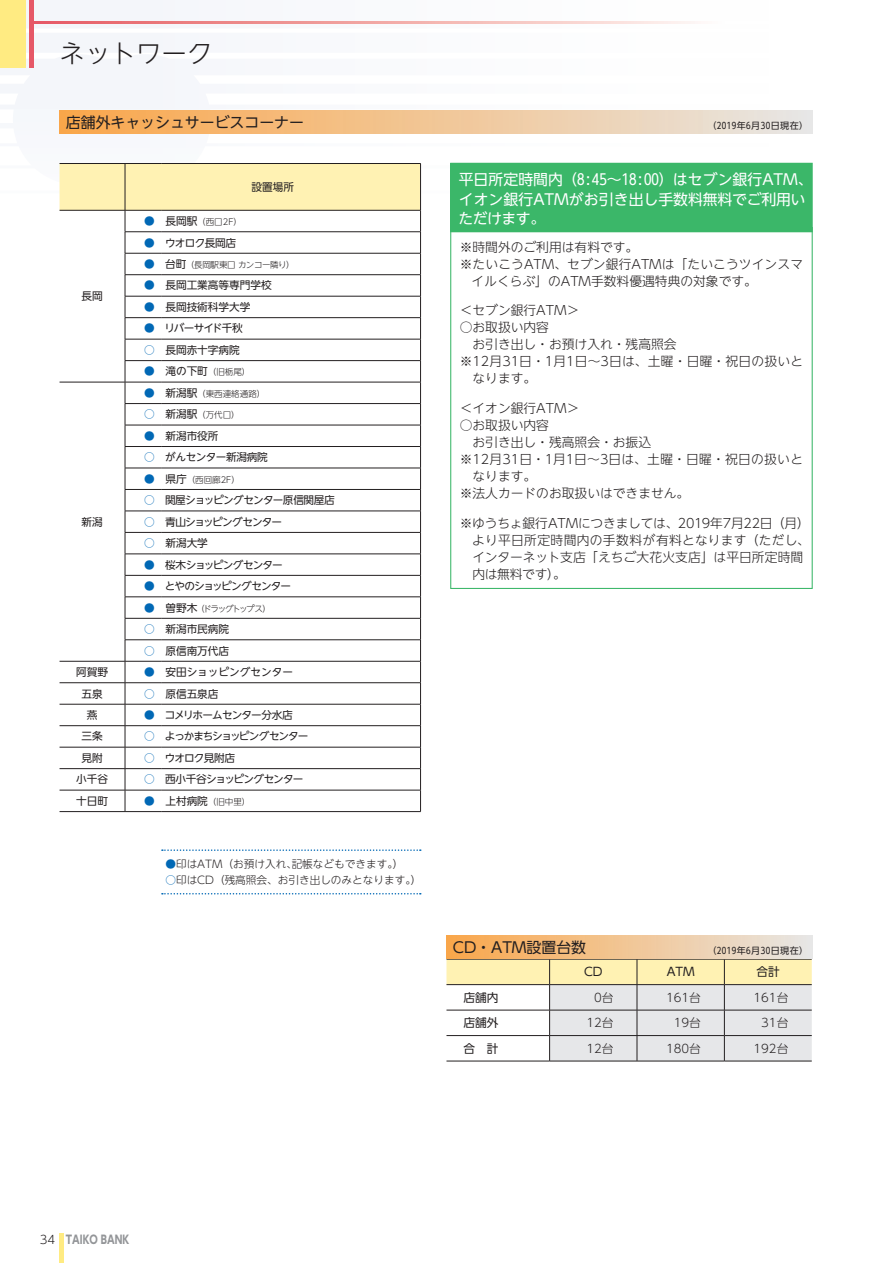
<style>
.page{position:relative;width:893px;height:1263px;background:#fff}
.page>*{position:absolute;margin:0;border:0;box-sizing:border-box;transform-origin:0 0}
.t1{font:300 25.5px "UD Shin Go NT Pro";color:#231f20}
.t2{font:14.85px/19.2px "UD Shin Go NT Pro";color:#fff}
.t3{font:14.85px "UD Shin Go NT Pro";color:#231f20}
.t4{font:300 12.75px/17px "UD Shin Go NT Pro";color:#231f20}
.t5{font:300 11.7px "UD Shin Go Pro";color:#231f20}
.t6{font:11.7px "UD Shin Go Pro";color:#231f20}
.t7{font:700 11.7px "UD Shin Go NT Pro";color:#939598;scale:.8 1}
.t8{font:10.65px "UD Shin Go NT Pro";letter-spacing:-.04em;color:#231f20}
.t9{font:300 10.65px "UD Shin Go NT Pro";color:#231f20}
.t10{font:10.65px "UD Shin Go NT Pro";color:#231f20}
.t11{font:10.65px "UD Shin Go NT Pro";letter-spacing:-.08em;color:#231f20}
.t12{font:10.65px "UD Shin Go NT Pro";letter-spacing:-.07em;color:#231f20}
.t13{font:10.65px "UD Shin Go NT Pro";letter-spacing:-.11em;color:#231f20}
.t14{font:10.65px "UD Shin Go NT Pro";letter-spacing:-.06em;color:#231f20}
.t15{font:10.65px "UD Shin Go NT Pro";letter-spacing:-.085em;color:#231f20}
.t16{font:10.65px "UD Shin Go NT Pro";letter-spacing:-.075em;color:#231f20}
.t17{font:9px "UD Shin Go NT Pro";letter-spacing:.05em;color:#231f20}
.t18{font:300 8.55px "UD Shin Go NT Pro";color:#231f20}
.t19{font:300 8.55px "UD Shin Go NT Pro";letter-spacing:-.04em;color:#231f20}
.t20{font:300 8.55px "UD Shin Go NT Pro";letter-spacing:-.145em;color:#231f20}
.s1{font-weight:400;font-size:10.65px;color:#0168b5}
.s2{font-weight:400;font-size:10.65px}
.s3{color:#0168b5}
.s4{font-weight:300;color:#231f20}
</style>
<div class="page">
<div style="left:0;top:0;width:768px;height:262px;background:#fafbfd"></div>
<svg style="left:29px;top:28px;width:784px;height:234px"></svg>
<svg style="left:60px;top:163px;width:361px;height:648px"></svg>
<hr style="left:60px;top:811px;width:65px;height:1px;background:#231f20">
<hr style="left:125px;top:811px;width:36px;height:1px;background:#231f20">
<hr style="left:161px;top:811px;width:260px;height:1px;background:#231f20">
<svg style="left:162px;top:849px;width:259px;height:2px"></svg>
<svg style="left:162px;top:893px;width:259px;height:1px"></svg>
<div style="left:451px;top:163px;width:361px;height:69px;background:#3bb769"></div>
<svg style="left:446px;top:959px;width:366px;height:102px"></svg>
<hr style="left:446px;top:1061px;width:104px;height:1px;background:#231f20">
<hr style="left:550px;top:1061px;width:87px;height:1px;background:#231f20">
<hr style="left:637px;top:1061px;width:87px;height:1px;background:#231f20">
<hr style="left:724px;top:1061px;width:88px;height:1px;background:#231f20">
<div style="left:0;top:0;width:26px;height:68px;background:#ffeb82"></div>
<hr style="left:30px;top:0;width:4px;height:68px;background:#e65867">
<svg style="left:34px;top:21px;width:651px;height:2px"></svg>
<div style="left:60px;top:111px;width:752px;height:23px;background:linear-gradient(to right,#faa74a,#e8e6e4)"></div>
<div style="left:446px;top:935px;width:366px;height:24px;background:linear-gradient(to right,#faa64a,#e8e6e3)"></div>
<hr style="left:60px;top:1233px;width:4px;height:30px;background:#ffeb82">
<h1 class="t1" style="left:60px;top:33px;width:155px">ネットワーク</h1>
<p class="t3" style="left:66px;top:110px;width:240px">店舗外キャッシュサービスコーナー</p>
<p class="t17" style="left:707px;top:118px;width:102px">（2019年6月30日現在）</p>
<p class="t8" style="left:82px;top:288px;width:23px">長岡</p>
<p class="t8" style="left:82px;top:513px;width:23px">新潟</p>
<p class="t8" style="left:252px;top:178px;width:44px">設置場所</p>
<p class="t18" style="left:144px;top:215px;width:99px"><span class="s1">●</span> <span class="s2">長岡駅</span>（西口2F）</p>
<p class="t8" style="left:144px;top:234px;width:94px"><span class="s3">●</span> ウオロク長岡店</p>
<p class="t19" style="left:144px;top:258px;width:152px"><span class="s1">●</span> <span class="s2">台町</span>（長岡駅東口 カンコー隣り）</p>
<p class="t10" style="left:144px;top:277px;width:129px"><span class="s3">●</span> 長岡工業高等専門学校</p>
<p class="t10" style="left:144px;top:298px;width:108px"><span class="s3">●</span> 長岡技術科学大学</p>
<p class="t11" style="left:144px;top:320px;width:100px"><span class="s3">●</span> リバーサイド千秋</p>
<p class="t10" style="left:144px;top:341px;width:97px"><span class="s3">○</span> 長岡赤十字病院</p>
<p class="t18" style="left:144px;top:365px;width:108px"><span class="s1">●</span> <span class="s2">滝の下町</span>（旧栃尾）</p>
<p class="t18" style="left:144px;top:387px;width:123px"><span class="s1">●</span> <span class="s2">新潟駅</span>（東西連絡通路）</p>
<p class="t18" style="left:144px;top:408px;width:97px"><span class="s1">○</span> <span class="s2">新潟駅</span>（万代口）</p>
<p class="t8" style="left:144px;top:427px;width:76px"><span class="s3">●</span> 新潟市役所</p>
<p class="t8" style="left:144px;top:449px;width:125px"><span class="s3">○</span> がんセンター新潟病院</p>
<p class="t18" style="left:144px;top:473px;width:97px"><span class="s1">●</span> <span class="s2">県庁</span>（西回廊2F）</p>
<p class="t8" style="left:144px;top:492px;width:192px"><span class="s3">○</span> 関屋ショッピングセンター原信関屋店</p>
<p class="t11" style="left:144px;top:513px;width:140px"><span class="s3">○</span> 青山ショッピングセンター</p>
<p class="t8" style="left:144px;top:534px;width:65px"><span class="s3">○</span> 新潟大学</p>
<p class="t16" style="left:144px;top:556px;width:140px"><span class="s3">●</span> 桜木ショッピングセンター</p>
<p class="t15" style="left:144px;top:577px;width:149px"><span class="s3">●</span> とやのショッピングセンター</p>
<p class="t20" style="left:144px;top:601px;width:128px"><span class="s1">●</span> <span class="s2">曽野木</span>（ドラッグトップス）</p>
<p class="t8" style="left:144px;top:620px;width:87px"><span class="s3">○</span> 新潟市民病院</p>
<p class="t8" style="left:144px;top:642px;width:87px"><span class="s3">○</span> 原信南万代店</p>
<p class="t8" style="left:76px;top:663px;width:33px">阿賀野</p>
<p class="t10" style="left:144px;top:663px;width:150px"><span class="s3">●</span> 安田ショッピングセンター</p>
<p class="t8" style="left:82px;top:685px;width:23px">五泉</p>
<p class="t8" style="left:144px;top:685px;width:76px"><span class="s3">○</span> 原信五泉店</p>
<p class="t8" style="left:87px;top:706px;width:12px">燕</p>
<p class="t12" style="left:144px;top:706px;width:150px"><span class="s3">●</span> コメリホームセンター分水店</p>
<p class="t8" style="left:82px;top:728px;width:23px">三条</p>
<p class="t13" style="left:144px;top:728px;width:166px"><span class="s3">○</span> よっかまちショッピングセンター</p>
<p class="t8" style="left:82px;top:749px;width:23px">見附</p>
<p class="t12" style="left:144px;top:749px;width:92px"><span class="s3">○</span> ウオロク見附店</p>
<p class="t8" style="left:76px;top:771px;width:33px">小千谷</p>
<p class="t14" style="left:144px;top:771px;width:161px"><span class="s3">○</span> 西小千谷ショッピングセンター</p>
<p class="t8" style="left:76px;top:792px;width:33px">十日町</p>
<p class="t18" style="left:144px;top:795px;width:108px"><span class="s1">●</span> <span class="s2">上村病院</span>（旧中里）</p>
<p class="t9" style="left:165px;top:855px;width:239px"><span class="s3">●</span>印はATM（お預け入れ、記帳などもできます。）</p>
<p class="t9" style="left:165px;top:871px;width:257px"><span class="s3">○</span>印はCD（残高照会、お引き出しのみとなります。）</p>
<p class="t2" style="left:458px;top:170px;width:356px">平日所定時間内（8:45〜18:00）はセブン銀行ATM、イオン銀行ATMがお引き出し手数料無料でご利用いただけます。</p>
<p class="t4" style="left:460px;top:238px;width:180px">※時間外のご利用は有料です。</p>
<p class="t4" style="left:460px;top:255px;width:345px">※たいこうATM、セブン銀行ATMは「たいこうツインスマ</p>
<p class="t4" style="left:471px;top:272px;width:287px">イルくらぶ」のATM手数料優遇特典の対象です。</p>
<p class="t4" style="left:460px;top:301px;width:121px">＜セブン銀行ATM＞</p>
<p class="t4" style="left:460px;top:318px;width:91px">○お取扱い内容</p>
<p class="t4" style="left:460px;top:335px;width:218px">　お引き出し・お預け入れ・残高照会</p>
<p class="t4" style="left:460px;top:352px;width:345px">※12月31日・1月1日～3日は、土曜・日曜・祝日の扱いと</p>
<p class="t4" style="left:472px;top:369px;width:65px">なります。</p>
<p class="t4" style="left:460px;top:399px;width:121px">＜イオン銀行ATM＞</p>
<p class="t4" style="left:460px;top:416px;width:91px">○お取扱い内容</p>
<p class="t4" style="left:460px;top:433px;width:193px">　お引き出し・残高照会・お振込</p>
<p class="t4" style="left:460px;top:450px;width:345px">※12月31日・1月1日～3日は、土曜・日曜・祝日の扱いと</p>
<p class="t4" style="left:472px;top:467px;width:65px">なります。</p>
<p class="t4" style="left:460px;top:484px;width:231px">※法人カードのお取扱いはできません。</p>
<p class="t4" style="left:472px;top:514px;width:339px;text-indent:-13px">※ゆうちょ銀行ATMにつきましては、2019年7月22日（月）より平日所定時間内の手数料が有料となります（ただし、インターネット支店「えちご大花火支店」は平日所定時間内は無料です）。</p>
<p class="t3" style="left:453px;top:935px;width:135px">CD・ATM設置台数</p>
<p class="t17" style="left:707px;top:943px;width:102px">（2019年6月30日現在）</p>
<p class="t6" style="left:584px;top:962px;width:20px">CD</p>
<p class="t6" style="left:667px;top:962px;width:29px">ATM</p>
<p class="t6" style="left:756px;top:962px;width:25px">合計</p>
<p class="t6" style="left:463px;top:988px;width:37px">店舗内</p>
<p class="t5" style="left:594px;top:988px;width:21px">0台</p>
<p class="t5" style="left:666px;top:988px;width:36px">161台</p>
<p class="t5" style="left:753px;top:988px;width:36px">161台</p>
<p class="t6" style="left:463px;top:1013px;width:37px">店舗外</p>
<p class="t5" style="left:586px;top:1013px;width:29px">12台</p>
<p class="t5" style="left:674px;top:1013px;width:29px">19台</p>
<p class="t5" style="left:761px;top:1013px;width:29px">31台</p>
<p class="t6" style="left:463px;top:1039px;width:37px">合　計</p>
<p class="t5" style="left:586px;top:1039px;width:29px">12台</p>
<p class="t5" style="left:666px;top:1039px;width:36px">180台</p>
<p class="t5" style="left:753px;top:1039px;width:36px">192台</p>
<p class="t7" style="left:40px;top:1229px;width:113px"><span class="s4">34</span> TAIKO BANK</p>
</div>
